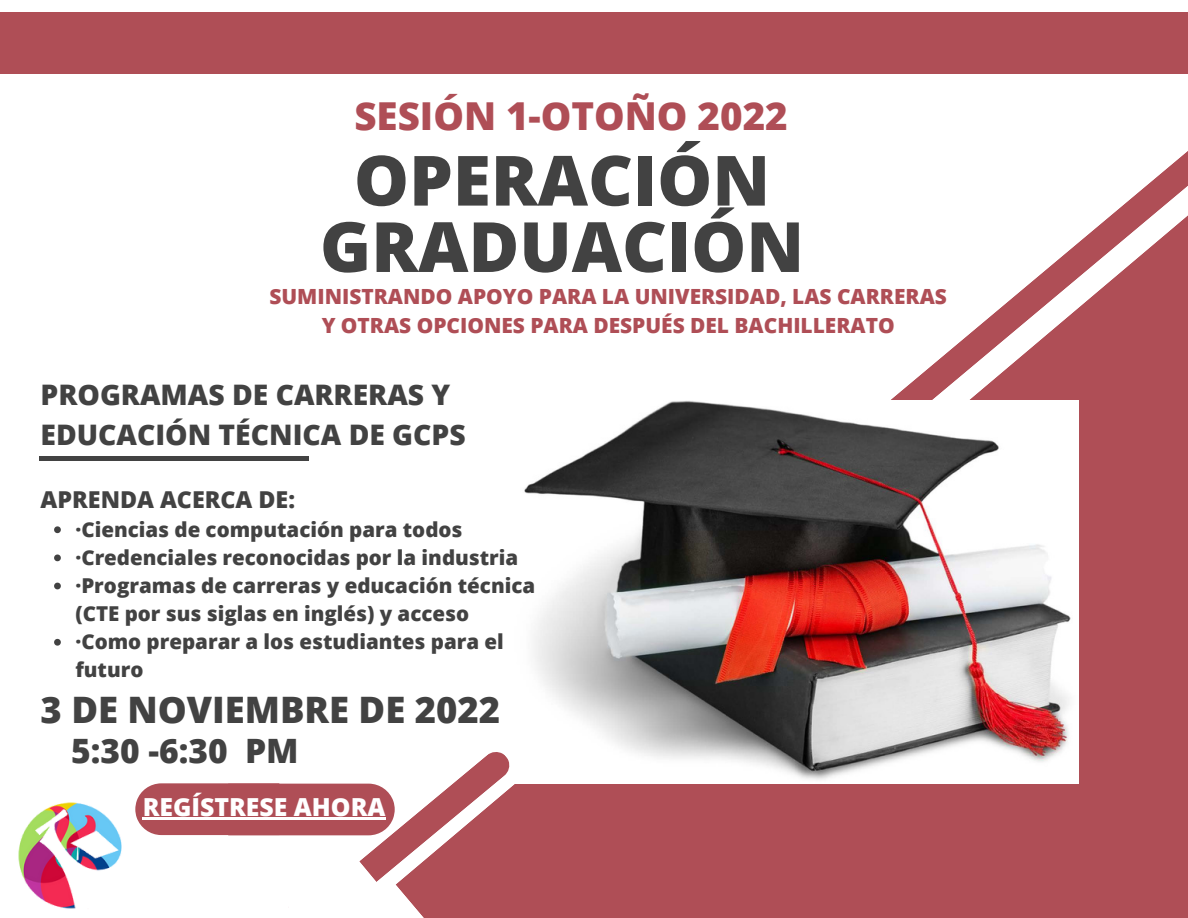
<style>
.page{position:relative;width:1188px;height:918px;background:#fff}
.page>*{position:absolute;margin:0;border:0;box-sizing:border-box;transform-origin:0 0}
.t1{font:800 69.3px/66.4px "Open Sans";color:#424242;text-align:center}
.t2{font:800 38.55px "Open Sans";color:#af4e56}
.t3{font:800 36.45px "Open Sans";color:#424242}
.t4{font:800 33.6px "Open Sans";color:#424242}
.t5{font:800 28.35px/39.3px "Open Sans";color:#424242}
.t6{font:800 24.9px "Open Sans";color:#fff}
.t7{font:800 23.25px "Open Sans";color:#424242}
.t8{font:800 20.85px/29.2px "Open Sans";color:#af4e56;text-align:center}
.t9{font:800 20.55px/28.2px "Open Sans";color:#424242}
</style>
<div class="page">
<div style="left:395px;top:703px;width:793px;height:215px;background:#af4e56"></div>
<svg style="left:686px;top:151px;width:502px;height:552px"></svg>
<hr style="left:39px;top:457px;width:270px;height:4px;background:#424242">
<svg style="left:137px;top:746px;width:378px;height:136px"></svg>
<div style="left:0;top:12px;width:1188px;height:62px;background:#af4e56"></div>
<img style="left:515px;top:401px;width:564px;height:382px">
<img style="left:18px;top:800px;width:294px;height:109px">
<hr style="left:143px;top:818px;width:243px;height:2px;background:#fff">
<svg style="left:54px;top:526px;width:7px;height:7px"></svg>
<svg style="left:54px;top:555px;width:7px;height:6px"></svg>
<svg style="left:54px;top:583px;width:7px;height:6px"></svg>
<svg style="left:54px;top:639px;width:7px;height:7px"></svg>
<p class="t2" style="left:354px;top:89px;width:435px">SESIÓN 1-OTOÑO 2022</p>
<p class="t1" style="left:320px;top:145px;width:486px">OPERACIÓN<br>GRADUACIÓN</p>
<p class="t8" style="left:269px;top:281px;width:679px">SUMINISTRANDO APOYO PARA LA UNIVERSIDAD, LAS CARRERAS<br>Y OTRAS OPCIONES PARA DESPUÉS DEL BACHILLERATO</p>
<p class="t5" style="left:41px;top:375px;width:427px">PROGRAMAS DE CARRERAS Y<br>EDUCACIÓN TÉCNICA DE GCPS</p>
<p class="t7" style="left:41px;top:484px;width:256px">APRENDA ACERCA DE:</p>
<p class="t9" style="left:75px;top:514px;width:461px">·Ciencias de computación para todos ·Credenciales reconocidas por la industria ·Programas de carreras y educación técnica (CTE por sus siglas en inglés) y acceso ·Como preparar a los estudiantes para el futuro</p>
<p class="t3" style="left:41px;top:684px;width:461px">3 DE NOVIEMBRE DE 2022</p>
<p class="t4" style="left:71px;top:727px;width:229px">5:30 -6:30 PM</p>
<p class="t6" style="left:143px;top:789px;width:244px">REGÍSTRESE AHORA</p>
</div>
